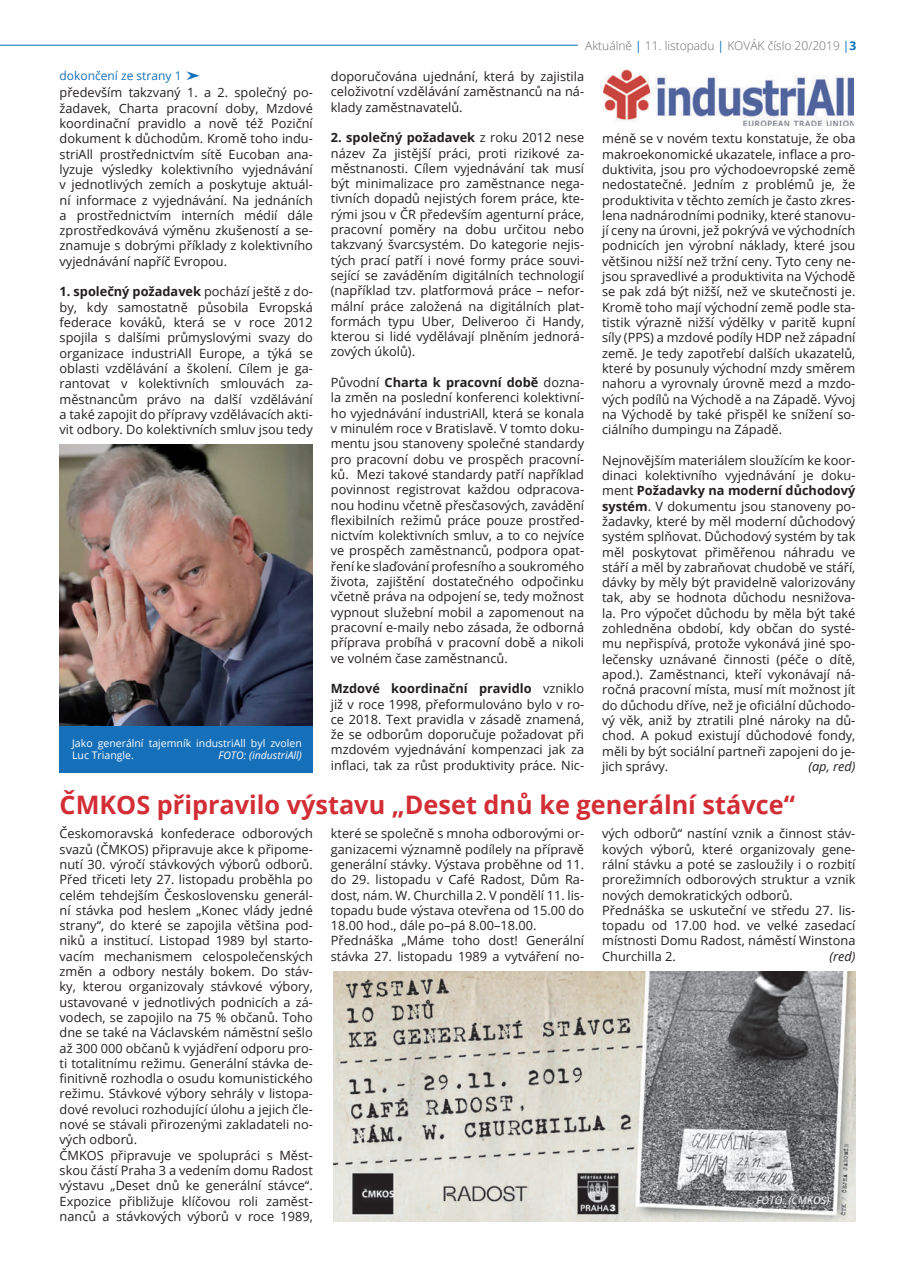
<style>
.page{position:relative;width:915px;height:1276px;background:#fff}
.page>*{position:absolute;margin:0;border:0;box-sizing:border-box;transform-origin:0 0}
.t1{font:700 25.5px "Open Sans";color:#d32e36}
.t2{font:12.75px/15.3px "Open Sans";color:#231f20;text-align:justify}
.t3{font:italic 12.75px "Open Sans";color:#231f20}
.t4{font:300 12px "Open Sans";color:#6c6d70}
.t5{font:12px "Open Sans";color:#1670b9}
.t6{font:10.5px/12.6px "Open Sans";color:#fff}
.t7{font:italic 10.5px "Open Sans";color:#fff}
.t8{font:italic 10.5px "Open Sans";letter-spacing:.02em;color:#fff}
.s1{font-weight:700}
.s2{font-weight:400;color:#006db8}
.s3{font-weight:700;color:#006db8}
</style>
<div class="page">
<hr style="left:0;top:45px;width:577px;height:1px;background:#006db8">
<img style="left:333px;top:972px;width:522px;height:249px">
<img style="left:603px;top:70px;width:250px;height:55px">
<img style="left:60px;top:445px;width:253px;height:280px">
<div style="left:60px;top:725px;width:253px;height:47px;background:#1670b9"></div>
<p class="t5" style="left:60px;top:67px;width:123px">dokončení ze strany 1</p>
<p class="t2" style="left:60px;top:85px;width:255px">především takzvaný 1. a 2. společný po&shy;žadavek, Charta pracovní doby, Mzdové koordinační pravidlo a nově též Poziční dokument k důchodům. Kromě toho indu&shy;striAll prostřednictvím sítě Eucoban ana&shy;lyzuje výsledky kolektivního vyjednávání v jednotlivých zemích a poskytuje aktuál&shy;ní informace z vyjednávání. Na jednáních a prostřednictvím interních médií dále zprostředkovává výměnu zkušeností a se&shy;znamuje s dobrými příklady z kolektivního vyjednávání napříč Evropou.</p>
<p class="t2" style="left:60px;top:284px;width:255px"><span class="s1">1. společný požadavek</span> pochází ještě z do&shy;by, kdy samostatně působila Evropská federace kováků, která se v roce 2012 spojila s dalšími průmyslovými svazy do organizace industriAll Europe, a týká se oblasti vzdělávání a školení. Cílem je ga&shy;rantovat v kolektivních smlouvách za&shy;městnancům právo na další vzdělávání a také zapojit do přípravy vzdělávacích akti&shy;vit odbory. Do kolektivních smluv jsou tedy</p>
<p class="t6" style="left:72px;top:736px;width:231px">Jako generální tajemník industriAll byl zvolen<br>Luc Triangle.</p>
<p class="t7" style="left:218px;top:748px;width:85px">FOTO: (industriAll)</p>
<p class="t4" style="left:585px;top:37px;width:272px">Aktuálně <span class="s2">|</span> 11. listopadu <span class="s2">|</span> KOVÁK číslo 20/2019 <span class="s2">|</span><span class="s3">3</span></p>
<p class="t2" style="left:331px;top:68px;width:255px">doporučována ujednání, která by zajistila celoživotní vzdělávání zaměstnanců na ná&shy;klady zaměstnavatelů.</p>
<p class="t2" style="left:331px;top:130px;width:255px"><span class="s1">2. společný požadavek</span> z roku 2012 nese název Za jistější práci, proti rizikové za&shy;městnanosti. Cílem vyjednávání tak musí být minimalizace pro zaměstnance nega&shy;tivních dopadů nejistých forem práce, kte&shy;rými jsou v ČR především agenturní práce, pracovní poměry na dobu určitou nebo takzvaný švarcsystém. Do kategorie nejis&shy;tých prací patří i nové formy práce souvi&shy;sející se zaváděním digitálních technologií (například tzv. platformová práce – nefor&shy;mální práce založená na digitálních plat&shy;formách typu Uber, Deliveroo či Handy, kterou si lidé vydělávají plněním jednorá&shy;zových úkolů).</p>
<p class="t2" style="left:331px;top:374px;width:255px">Původní <span class="s1">Charta k pracovní době</span> dozna&shy;la změn na poslední konferenci kolektivní&shy;ho vyjednávání industriAll, která se konala v minulém roce v Bratislavě. V tomto doku&shy;mentu jsou stanoveny společné standardy pro pracovní dobu ve prospěch pracovní&shy;ků. Mezi takové standardy patří například povinnost registrovat každou odpracova&shy;nou hodinu včetně přesčasových, zavádění flexibilních režimů práce pouze prostřed&shy;nictvím kolektivních smluv, a to co nejvíce ve prospěch zaměstnanců, podpora opat&shy;ření ke slaďování profesního a soukromého života, zajištění dostatečného odpočinku včetně práva na odpojení se, tedy možnost vypnout služební mobil a zapomenout na pracovní e-maily nebo zásada, že odborná příprava probíhá v pracovní době a nikoli ve volném čase zaměstnanců.</p>
<p class="t2" style="left:331px;top:680px;width:255px"><span class="s1">Mzdové koordinační pravidlo</span> vzniklo již v roce 1998, přeformulováno bylo v ro&shy;ce 2018. Text pravidla v zásadě znamená, že se odborům doporučuje požadovat při mzdovém vyjednávání kompenzaci jak za inflaci, tak za růst produktivity práce. Nic-</p>
<p class="t2" style="left:602px;top:131px;width:255px">méně se v novém textu konstatuje, že oba makroekonomické ukazatele, inflace a pro&shy;duktivita, jsou pro východoevropské země nedostatečné. Jedním z problémů je, že produktivita v těchto zemích je často zkres&shy;lena nadnárodními podniky, které stanovu&shy;jí ceny na úrovni, jež pokrývá ve východních podnicích jen výrobní náklady, které jsou většinou nižší než tržní ceny. Tyto ceny ne&shy;jsou spravedlivé a produktivita na Východě se pak zdá být nižší, než ve skutečnosti je.<br>Kromě toho mají východní země podle sta&shy;tistik výrazně nižší výdělky v paritě kupní síly (PPS) a mzdové podíly HDP než západní země. Je tedy zapotřebí dalších ukazatelů, které by posunuly východní mzdy směrem nahoru a vyrovnaly úrovně mezd a mzdo&shy;vých podílů na Východě a na Západě. Vývoj na Východě by také přispěl ke snížení so&shy;ciálního dumpingu na Západě.</p>
<p class="t2" style="left:602px;top:452px;width:255px">Nejnovějším materiálem sloužícím ke koor&shy;dinaci kolektivního vyjednávání je doku&shy;ment <span class="s1">Požadavky na moderní důchodový systém</span>. V dokumentu jsou stanoveny po&shy;žadavky, které by měl moderní důchodový systém splňovat. Důchodový systém by tak měl poskytovat přiměřenou náhradu ve stáří a měl by zabraňovat chudobě ve stáří, dávky by měly být pravidelně valorizovány tak, aby se hodnota důchodu nesnižova&shy;la. Pro výpočet důchodu by měla být také zohledněna období, kdy občan do systé&shy;mu nepřispívá, protože vykonává jiné spo&shy;lečensky uznávané činnosti (péče o dítě, apod.). Zaměstnanci, kteří vykonávají ná&shy;ročná pracovní místa, musí mít možnost jít do důchodu dříve, než je oficiální důchodo&shy;vý věk, aniž by ztratili plné nároky na dů&shy;chod. A pokud existují důchodové fondy, měli by být sociální partneři zapojeni do je&shy;jich správy.</p>
<p class="t3" style="left:808px;top:757px;width:48px">(ap, red)</p>
<h1 class="t1" style="left:60px;top:787px;width:736px">ČMKOS připravilo výstavu „Deset dnů ke generální stávce“</h1>
<p class="t2" style="left:60px;top:825px;width:255px;text-align:left">Českomoravská konfederace odborových svazů (ČMKOS) připravuje akce k připome&shy;nutí 30. výročí stávkových výborů odborů.<br>Před třiceti lety 27. listopadu proběhla po celém tehdejším Československu generál&shy;ní stávka pod heslem „Konec vlády jedné strany“, do které se zapojila většina pod&shy;niků a institucí. Listopad 1989 byl starto&shy;vacím mechanismem celospolečenských změn a odbory nestály bokem. Do stáv&shy;ky, kterou organizovaly stávkové výbory, ustavované v jednotlivých podnicích a zá&shy;vodech, se zapojilo na 75 % občanů. Toho dne se také na Václavském náměstní sešlo až 300 000 občanů k vyjádření odporu pro&shy;ti totalitnímu režimu. Generální stávka de&shy;finitivně rozhodla o osudu komunistického režimu. Stávkové výbory sehrály v listopa&shy;dové revoluci rozhodující úlohu a jejich čle&shy;nové se stávali přirozenými zakladateli no&shy;vých odborů.<br>ČMKOS připravuje ve spolupráci s Měst&shy;skou částí Praha 3 a vedením domu Radost výstavu „Deset dnů ke generální stávce“.<br>Expozice přibližuje klíčovou roli zaměst&shy;nanců a stávkových výborů v roce 1989,</p>
<p class="t2" style="left:331px;top:825px;width:255px;text-align:left">které se společně s mnoha odborovými or&shy;ganizacemi významně podílely na přípravě generální stávky. Výstava proběhne od 11. do 29. listopadu v Café Radost, Dům Ra&shy;dost, nám. W. Churchilla 2. V pondělí 11. lis&shy;topadu bude výstava otevřena od 15.00 do 18.00 hod., dále po–pá 8.00–18.00.<br>Přednáška „Máme toho dost! Generální stávka 27. listopadu 1989 a vytváření no-</p>
<p class="t2" style="left:602px;top:825px;width:255px;text-align:left">vých odborů“ nastíní vznik a činnost stáv&shy;kových výborů, které organizovaly gene&shy;rální stávku a poté se zasloužily i o rozbití prorežimních odborových struktur a vznik nových demokratických odborů.<br>Přednáška se uskuteční ve středu 27. lis&shy;topadu od 17.00 hod. ve velké zasedací místnosti Domu Radost, náměstí Winstona Churchilla 2.</p>
<p class="t3" style="left:829px;top:947px;width:27px">(red)</p>
<p class="t8" style="left:756px;top:1193px;width:74px">FOTO: (ČMKOS)</p>
</div>
